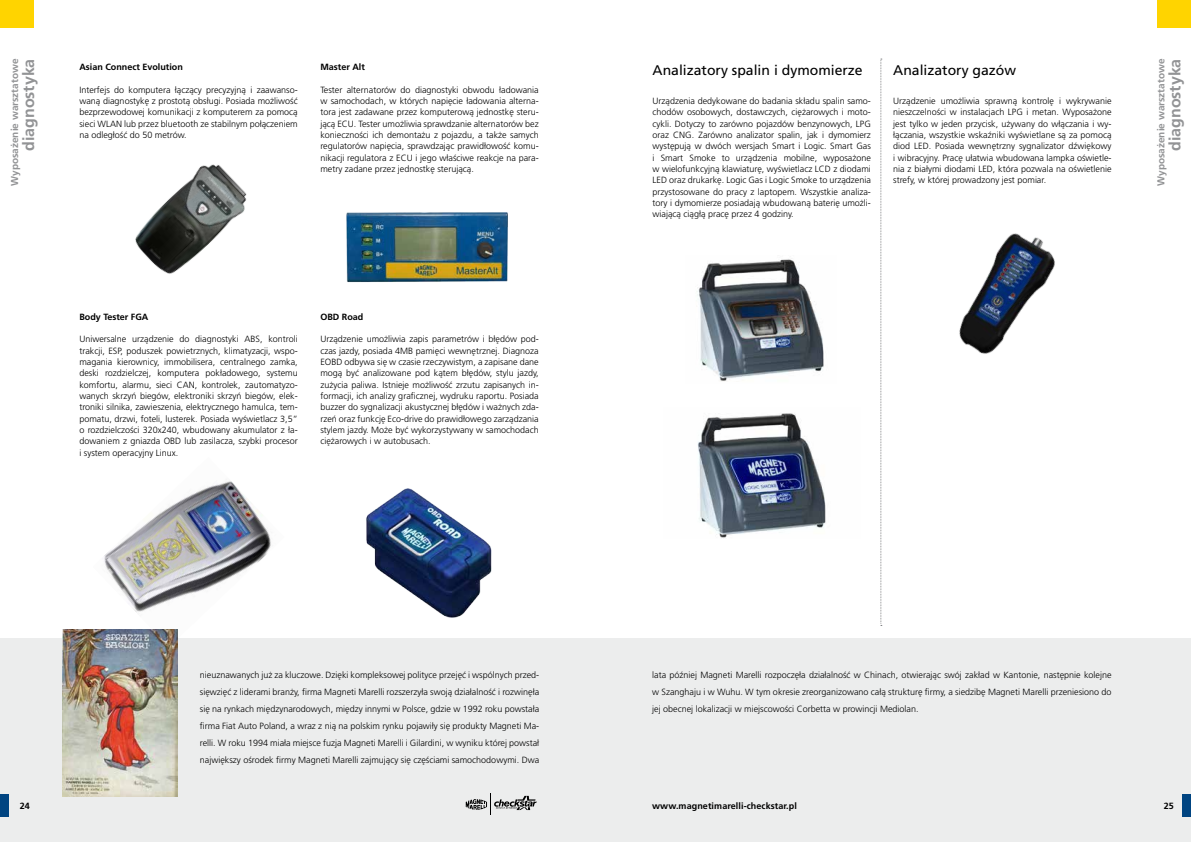
<style>
.page{position:relative;width:1191px;height:842px;background:#fff}
.page>*{position:absolute;margin:0;border:0;box-sizing:border-box;transform-origin:0 0}
.t1{font:700 16px "Frutiger LT Com";color:#929395}
.t2{font:14px "Frutiger LT Com";color:#000}
.t3{font:700 10px "Frutiger LT Com";color:#929395}
.t4{font:300 9px/11.3px "Frutiger LT Com";color:#000;text-align:justify}
.t5{font:700 9px "Frutiger LT Com";color:#000}
</style>
<div class="page">
<div style="left:0;top:638px;width:1191px;height:204px;background:#eceded"></div>
<img style="left:366px;top:488px;width:126px;height:130px">
<img style="left:346px;top:212px;width:162px;height:71px">
<svg style="left:880px;top:59px;width:2px;height:567px"></svg>
<img style="left:697px;top:259px;width:127px;height:122px">
<img style="left:959px;top:233px;width:96px;height:121px">
<img style="left:104px;top:481px;width:167px;height:166px">
<img style="left:135px;top:164px;width:112px;height:110px">
<img style="left:697px;top:413px;width:129px;height:125px">
<img style="left:62px;top:629px;width:115px;height:167px">
<svg style="left:466px;top:794px;width:70px;height:21px"></svg>
<div style="left:1182px;top:794px;width:9px;height:23px;background:#004481"></div>
<div style="left:0;top:794px;width:9px;height:23px;background:#004481"></div>
<div style="left:0;top:0;width:34px;height:28px;background:#ffd400"></div>
<div style="left:1157px;top:0;width:34px;height:28px;background:#ffd400"></div>
<p class="t3" style="left:9px;top:186px;width:129px;rotate:-90deg">Wyposażenie warsztatowe</p>
<h1 class="t1" style="left:19px;top:151px;width:94px;rotate:-90deg">diagnostyka</h1>
<p class="t3" style="left:1155px;top:186px;width:129px;rotate:-90deg">Wyposażenie warsztatowe</p>
<h1 class="t1" style="left:1165px;top:151px;width:94px;rotate:-90deg">diagnostyka</h1>
<p class="t5" style="left:79px;top:62px;width:105px">Asian Connect Evolution</p>
<p class="t4" style="left:79px;top:84px;width:220px">Interfejs do komputera łączący precyzyjną i zaawanso&shy;waną diagnostykę z prostotą obsługi. Posiada możliwość bezprzewodowej komunikacji z komputerem za pomocą sieci WLAN lub przez bluetooth ze stabilnym połączeniem na odległość do 50 metrów.</p>
<p class="t5" style="left:320px;top:62px;width:46px">Master Alt</p>
<p class="t4" style="left:320px;top:84px;width:220px">Tester alternatorów do diagnostyki obwodu ładowania w samochodach, w których napięcie ładowania alterna&shy;tora jest zadawane przez komputerową jednostkę steru&shy;jącą ECU. Tester umożliwia sprawdzanie alternatorów bez konieczności ich demontażu z pojazdu, a także samych regulatorów napięcia, sprawdzając prawidłowość komu&shy;nikacji regulatora z ECU i jego właściwe reakcje na para&shy;metry zadane przez jednostkę sterującą.</p>
<h2 class="t2" style="left:652px;top:62px;width:212px">Analizatory spalin i dymomierze</h2>
<p class="t4" style="left:652px;top:95px;width:220px">Urządzenia dedykowane do badania składu spalin samo&shy;chodów osobowych, dostawczych, ciężarowych i moto&shy;cykli. Dotyczy to zarówno pojazdów benzynowych, LPG oraz CNG. Zarówno analizator spalin, jak i dymomierz występują w dwóch wersjach Smart i Logic. Smart Gas i Smart Smoke to urządzenia mobilne, wyposażone w wielofunkcyjną klawiaturę, wyświetlacz LCD z diodami LED oraz drukarkę. Logic Gas i Logic Smoke to urządzenia przystosowane do pracy z laptopem. Wszystkie analiza&shy;tory i dymomierze posiadają wbudowaną baterię umożli&shy;wiającą ciągłą pracę przez 4 godziny.</p>
<h2 class="t2" style="left:893px;top:62px;width:124px">Analizatory gazów</h2>
<p class="t4" style="left:893px;top:95px;width:220px">Urządzenie umożliwia sprawną kontrolę i wykrywanie nieszczelności w instalacjach LPG i metan. Wyposażone jest tylko w jeden przycisk, używany do włączania i wy&shy;łączania, wszystkie wskaźniki wyświetlane są za pomocą diod LED. Posiada wewnętrzny sygnalizator dźwiękowy i wibracyjny. Pracę ułatwia wbudowana lampka oświetle&shy;nia z białymi diodami LED, która pozwala na oświetlenie</p>
<p class="t4" style="left:893px;top:175px;width:154px">strefy, w której prowadzony jest pomiar.</p>
<p class="t5" style="left:79px;top:311px;width:71px">Body Tester FGA</p>
<p class="t4" style="left:79px;top:333px;width:220px">Uniwersalne urządzenie do diagnostyki ABS, kontroli trakcji, ESP, poduszek powietrznych, klimatyzacji, wspo&shy;magania kierownicy, immobilisera, centralnego zamka, deski rozdzielczej, komputera pokładowego, systemu komfortu, alarmu, sieci CAN, kontrolek, zautomatyzo&shy;wanych skrzyń biegów, elektroniki skrzyń biegów, elek&shy;troniki silnika, zawieszenia, elektrycznego hamulca, tem&shy;pomatu, drzwi, foteli, lusterek. Posiada wyświetlacz 3,5” o rozdzielczości 320x240, wbudowany akumulator z ła&shy;dowaniem z gniazda OBD lub zasilacza, szybki procesor i system operacyjny Linux.</p>
<p class="t5" style="left:320px;top:311px;width:45px">OBD Road</p>
<p class="t4" style="left:320px;top:333px;width:220px">Urządzenie umożliwia zapis parametrów i błędów pod&shy;czas jazdy, posiada 4MB pamięci wewnętrznej. Diagnoza EOBD odbywa się w czasie rzeczywistym, a zapisane dane mogą być analizowane pod kątem błędów, stylu jazdy, zużycia paliwa. Istnieje możliwość zrzutu zapisanych in&shy;formacji, ich analizy graficznej, wydruku raportu. Posiada buzzer do sygnalizacji akustycznej błędów i ważnych zda&shy;rzeń oraz funkcję Eco-drive do prawidłowego zarządzania stylem jazdy. Może być wykorzystywany w samochodach ciężarowych i w autobusach.</p>
<p class="t4" style="left:200px;top:666px;width:341px;line-height:17px">nieuznawanych już za kluczowe. Dzięki kompleksowej polityce przejęć i wspólnych przed&shy;sięwzięć z liderami branży, firma Magneti Marelli rozszerzyła swoją działalność i rozwinęła się na rynkach międzynarodowych, między innymi w Polsce, gdzie w 1992 roku powstała firma Fiat Auto Poland, a wraz z nią na polskim rynku pojawiły się produkty Magneti Ma&shy;relli. W roku 1994 miała miejsce fuzja Magneti Marelli i Gilardini, w wyniku której powstał największy ośrodek firmy Magneti Marelli zajmujący się częściami samochodowymi. Dwa</p>
<p class="t4" style="left:652px;top:666px;width:461px;line-height:17px">lata później Magneti Marelli rozpoczęła działalność w Chinach, otwierając swój zakład w Kantonie, następnie kolejne w Szanghaju i w Wuhu. W tym okresie zreorganizowano całą strukturę firmy, a siedzibę Magneti Marelli przeniesiono do jej obecnej lokalizacji w miejscowości Corbetta w prowincji Mediolan.</p>
<p class="t5" style="left:20px;top:800px;width:12px">24</p>
<p class="t5" style="left:652px;top:800px;width:146px">www.magnetimarelli-checkstar.pl</p>
<p class="t5" style="left:1163px;top:800px;width:12px">25</p>
</div>
